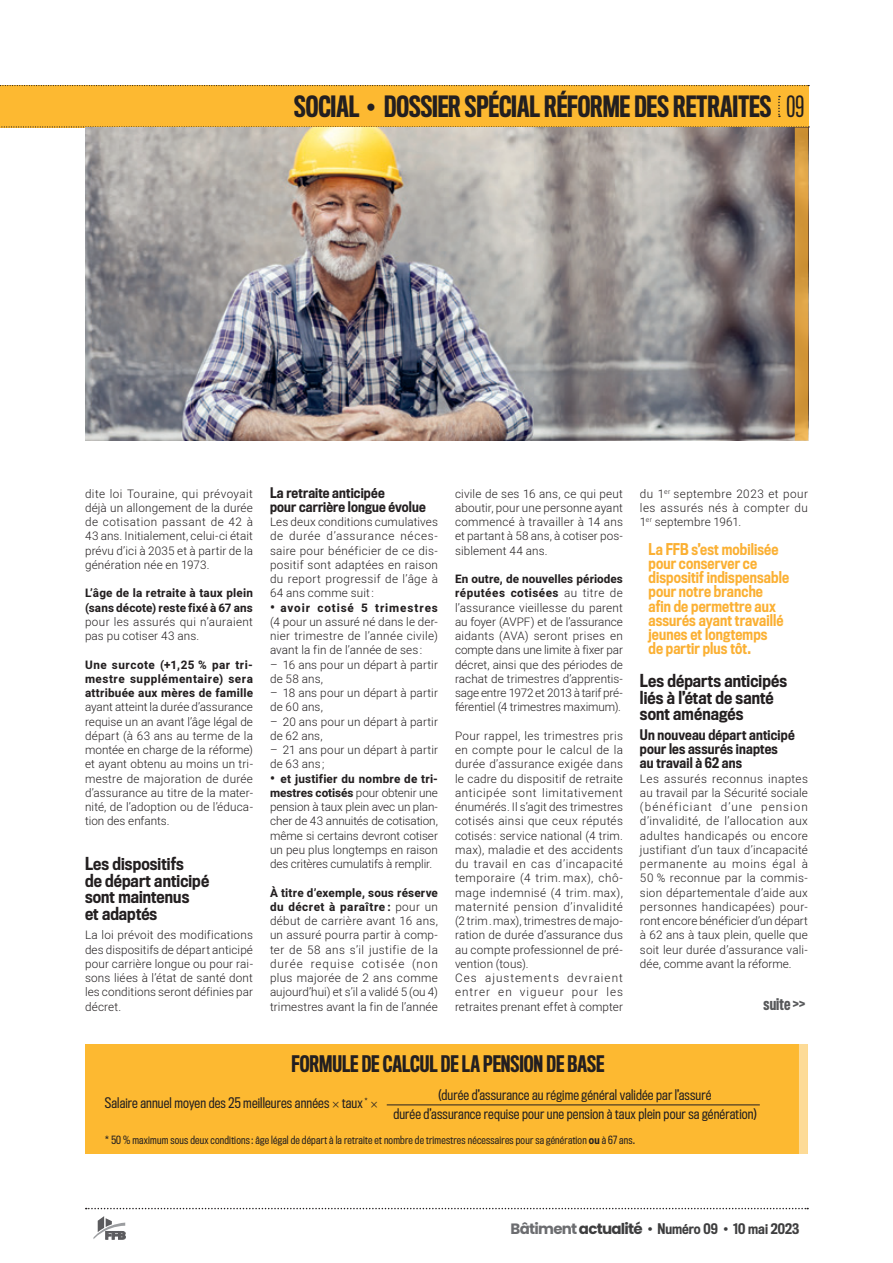
<style>
.page{position:relative;width:893px;height:1263px;background:#fff}
.page>*{position:absolute;margin:0;border:0;box-sizing:border-box;transform-origin:0 0}
.t1{font:500 27px "Titling Gothic FB Comp";color:#231f20}
.TITRE__encadré{font:500 21px "Titling Gothic FB Comp";letter-spacing:-.005em;color:#231f20}
.INTERTITRE_2__articl{font:500 16.5px/16.5px "Titling Gothic FB Cond";letter-spacing:.005em;color:#231f20}
.TITRE__encadré-2{font:500 16.5px "Titling Gothic FB Comp";letter-spacing:.005em;color:#57585a}
.TEXTE_en_valeur_2__a{font:500 15px/14.2px "Titling Gothic FB Cond";letter-spacing:.01em;color:#fbb033;scale:.95 1}
.TEXTE__encadré{font:13.5px "Titling Gothic FB Cond";letter-spacing:.01em;color:#231f20}
.INTERTITRE_3__articl{font:500 13.5px/14.2px "Titling Gothic FB Cond";letter-spacing:.015em;color:#231f20}
.t2{font:500 13.5px "Titling Gothic FB Cond";color:#3e3e3f}
.TEXTE__article{font:300 11.7px/14.2px "Heebo";letter-spacing:.01em;color:#231f20;text-align:justify}
.TEXTE__article-2{font:700 11.7px/14.2px "Heebo";letter-spacing:.015em;color:#231f20;text-align:justify}
.NOTES__encadré{font:10.5px "Titling Gothic FB Cond";letter-spacing:.02em;color:#231f20}
.s1{font-weight:400}
.s2{font-weight:300}
.s3{font-weight:700}
.s4{font-weight:700;font-size:13.5px}
.s5{font-weight:500}
.s6{font-family:"Poppins";font-weight:700;font-size:15px;color:#6c6d70}
.s7{font-family:"Poppins";font-weight:700;font-size:15px}
.s8{font-family:"Poppins";font-weight:400;font-size:15px}
</style>
<div class="page">
<svg style="left:86px;top:1208px;width:722px;height:1px"></svg>
<svg style="left:93px;top:1216px;width:33px;height:23px"></svg>
<div style="left:0;top:85px;width:808px;height:43px;background:#fdb931"></div>
<svg style="left:1px;top:126px;width:808px;height:1px"></svg>
<svg style="left:0;top:85px;width:809px;height:1px"></svg>
<svg style="left:778px;top:96px;width:2px;height:21px"></svg>
<div style="left:85px;top:1044px;width:723px;height:109px;background:#fdb931"></div>
<div style="left:799px;top:1044px;width:9px;height:110px;background:#fddb97"></div>
<hr style="left:387px;top:1105px;width:373px;height:1px;background:#231f20">
<img style="left:85px;top:128px;width:710px;height:313px">
<svg style="left:795px;top:128px;width:13px;height:313px;background:#d69b3d"></svg>
<h1 class="t1" style="left:294px;top:91px;width:511px">SOCIAL • DOSSIER SPÉCIAL RÉFORME DES RETRAITES <span class="s1">09</span></h1>
<p class="TEXTE__article" style="left:85px;top:486px;width:169px">dite loi Touraine, qui prévoyait déjà un allongement de la durée de cotisation passant de 42 à 43 ans. Initialement, celui-ci était prévu d’ici à 2035 et à partir de la génération née en 1973.</p>
<p class="TEXTE__article-2" style="left:85px;top:586px;width:169px">L’âge de la retraite à taux plein (sans décote) reste fixé à 67 ans <span class="s2">pour les assurés qui n’auraient pas pu cotiser 43 ans.</span></p>
<p class="TEXTE__article" style="left:85px;top:657px;width:169px"><span class="s3">Une surcote (+1,25 % par tri&shy;mestre supplémentaire) sera attribuée aux mères de famille </span>ayant atteint la durée d’assurance requise un an avant l’âge légal de départ (à 63 ans au terme de la montée en charge de la réforme) et ayant obtenu au moins un tri&shy;mestre de majoration de durée d’assurance au titre de la mater&shy;nité, de l’adoption ou de l’éduca&shy;tion des enfants.</p>
<p class="INTERTITRE_2__articl" style="left:85px;top:856px;width:100px">Les dispositifs</p>
<p class="INTERTITRE_2__articl" style="left:85px;top:873px;width:126px">de départ anticipé sont maintenus<br>et adaptés</p>
<p class="TEXTE__article" style="left:85px;top:928px;width:169px">La loi prévoit des modifications des dispositifs de départ anticipé pour carrière longue ou pour rai&shy;sons liées à l’état de santé dont les conditions seront définies par décret.</p>
<p class="INTERTITRE_3__articl" style="left:270px;top:486px;width:157px">La retraite anticipée<br>pour carrière longue évolue</p>
<p class="TEXTE__article" style="left:270px;top:515px;width:169px">Les deux conditions cumulatives de durée d’assurance néces&shy;saire pour bénéficier de ce dis&shy;positif sont adaptées en raison du report progressif de l’âge à 64 ans comme suit:</p>
<p class="TEXTE__article" style="left:270px;top:600px;width:169px"><span class="s4">•</span> <span class="s3">avoir cotisé 5 trimestres </span>(4 pour un assuré né dans le der&shy;nier trimestre de l’année civile) avant la fin de l’année de ses:</p>
<p class="TEXTE__article" style="left:270px;top:657px;width:169px">– 16 ans pour un départ à partir de 58 ans,</p>
<p class="TEXTE__article" style="left:270px;top:686px;width:169px">– 18 ans pour un départ à partir de 60 ans,</p>
<p class="TEXTE__article" style="left:270px;top:714px;width:169px">– 20 ans pour un départ à partir de 62 ans,</p>
<p class="TEXTE__article" style="left:270px;top:743px;width:169px">– 21 ans pour un départ à partir de 63 ans;</p>
<p class="TEXTE__article" style="left:270px;top:771px;width:169px"><span class="s4">•</span> <span class="s3">et justifier du nombre de tri&shy;mestres cotisés</span> pour obtenir une pension à taux plein avec un plan&shy;cher de 43 annuités de cotisation, même si certains devront cotiser un peu plus longtemps en raison des critères cumulatifs à remplir.</p>
<p class="TEXTE__article" style="left:270px;top:885px;width:169px"><span class="s3">À titre d’exemple, sous réserve du décret à paraître :</span> pour un début de carrière avant 16 ans, un assuré pourra partir à comp&shy;ter de 58 ans s’il justifie de la durée requise cotisée (non plus majorée de 2 ans comme aujourd’hui) et s’il a validé 5 (ou 4) trimestres avant la fin de l’année</p>
<p class="TEXTE__article" style="left:455px;top:486px;width:169px">civile de ses 16 ans, ce qui peut aboutir, pour une personne ayant commencé à travailler à 14 ans et partant à 58 ans, à cotiser pos&shy;siblement 44 ans.</p>
<p class="TEXTE__article" style="left:455px;top:572px;width:169px"><span class="s3">En outre, de nouvelles périodes réputées cotisées</span> au titre de l’assurance vieillesse du parent au foyer (AVPF) et de l’assurance aidants (AVA) seront prises en compte dans une limite à fixer par décret, ainsi que des périodes de rachat de trimestres d’apprentis&shy;sage entre 1972 et 2013 à tarif pré&shy;férentiel (4 trimestres maximum).</p>
<p class="TEXTE__article" style="left:455px;top:728px;width:169px">Pour rappel, les trimestres pris en compte pour le calcul de la durée d’assurance exigée dans le cadre du dispositif de retraite anticipée sont limitativement énumérés. Il s’agit des trimestres cotisés ainsi que ceux réputés cotisés: service national (4 trim. max), maladie et des accidents du travail en cas d’incapacité temporaire (4 trim. max), chô&shy;mage indemnisé (4 trim. max), maternité pension d’invalidité (2 trim.max), trimestres de majo&shy;ration de durée d’assurance dus au compte professionnel de pré&shy;vention (tous).</p>
<p class="TEXTE__article" style="left:455px;top:971px;width:169px">Ces ajustements devraient entrer en vigueur pour les retraites prenant effet à compter</p>
<p class="TEXTE__article" style="left:640px;top:486px;width:169px">du 1<sup>er</sup> septembre 2023 et pour les assurés nés à compter du 1<sup>er</sup> septembre 1961.</p>
<p class="TEXTE_en_valeur_2__a" style="left:648px;top:542px;width:149px">La FFB s’est mobilisée pour conserver ce dispositif indispensable pour notre branche afin de permettre aux assurés ayant travaillé jeunes et longtemps<br>de partir plus tôt.</p>
<p class="INTERTITRE_2__articl" style="left:640px;top:673px;width:149px">Les départs anticipés liés à l’état de santé sont aménagés</p>
<p class="INTERTITRE_3__articl" style="left:640px;top:728px;width:156px">Un nouveau départ anticipé pour les assurés inaptes au travail à 62 ans</p>
<p class="TEXTE__article" style="left:640px;top:771px;width:169px">Les assurés reconnus inaptes au travail par la Sécurité sociale (bénéficiant d’une pension d’invalidité, de l’allocation aux adultes handicapés ou encore justifiant d’un taux d’incapacité permanente au moins égal à 50 % reconnue par la commis&shy;sion départementale d’aide aux personnes handicapées) pour&shy;ront encore bénéficier d’un départ à 62 ans à taux plein, quelle que soit leur durée d’assurance vali&shy;dée, comme avant la réforme.</p>
<p class="TITRE__encadré-2" style="left:764px;top:994px;width:43px">suite &gt;&gt;</p>
<p class="TITRE__encadré" style="left:292px;top:1052px;width:314px">FORMULE DE CALCUL DE LA PENSION DE BASE</p>
<p class="TEXTE__encadré" style="left:439px;top:1087px;width:274px">(durée d’assurance au régime général validée par l’assuré</p>
<p class="TEXTE__encadré" style="left:393px;top:1106px;width:365px">durée d’assurance requise pour une pension à taux plein pour sa génération)</p>
<p class="TEXTE__encadré" style="left:105px;top:1095px;width:264px">Salaire annuel moyen des 25 meilleures années taux <sup>*</sup></p>
<p class="NOTES__encadré" style="left:105px;top:1134px;width:532px">* 50 % maximum sous deux conditions: âge légal de départ à la retraite et nombre de trimestres nécessaires pour sa génération <span class="s5">ou</span> à 67 ans.</p>
<p class="t2" style="left:511px;top:1220px;width:290px"><span class="s6">Bâtiment</span> <span class="s7">actualité</span> <span class="s8">•</span> Numéro 09 <span class="s8">•</span> 10 mai 2023</p>
</div>
